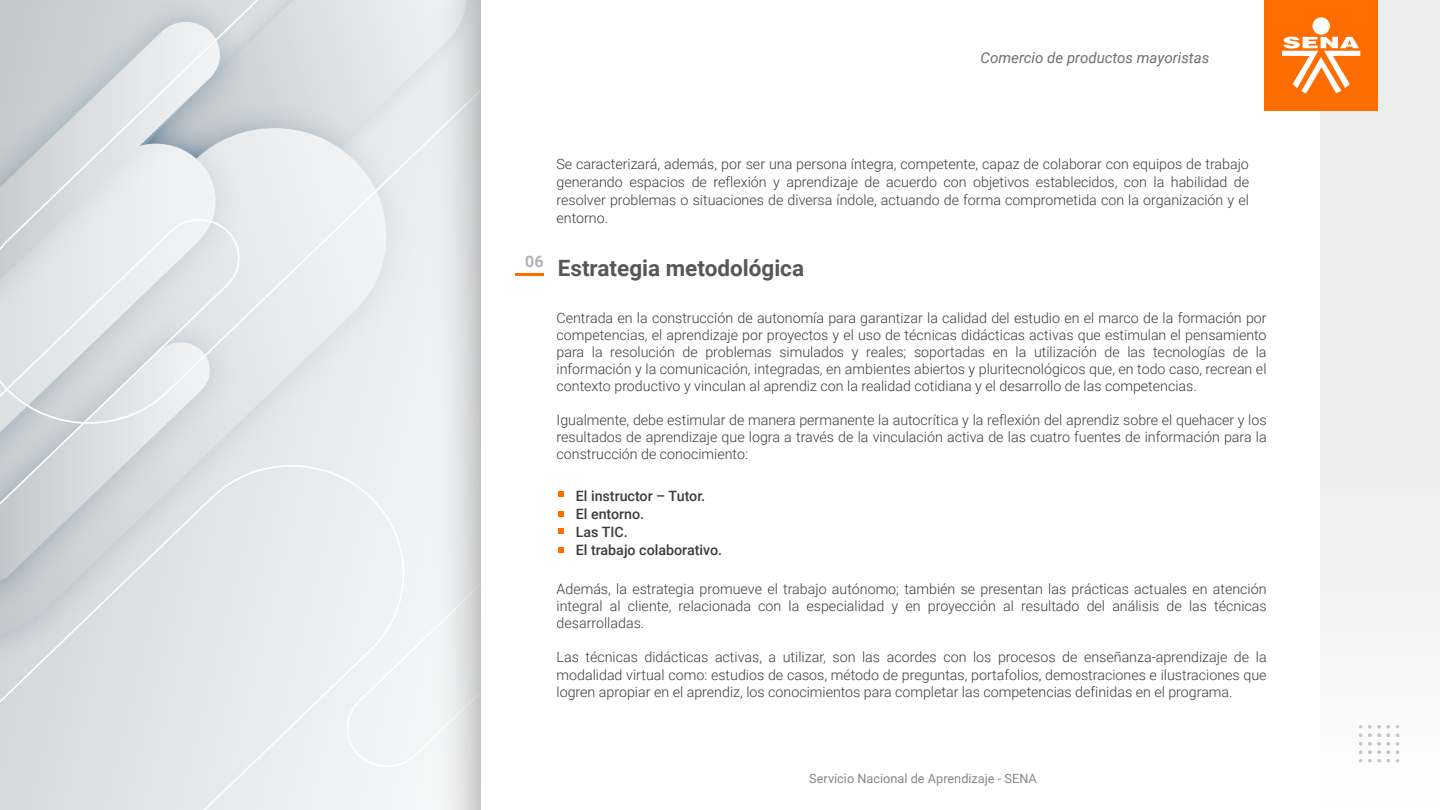
<style>
.page{position:relative;width:1440px;height:810px;background:#fff}
.page>*{position:absolute;margin:0;border:0;box-sizing:border-box;transform-origin:0 0}
.t1{font:700 22.5px "Roboto";color:#575756}
.t2{font:italic 15px "Roboto";color:#706f6f}
.t3{font:300 14.25px/17.1px "Roboto";color:#3c3c3b;text-align:justify}
.t4{font:500 14.25px/18px "Roboto";color:#3c3c3b}
.t5{font:12.75px "Roboto";color:#878787}
</style>
<div class="page">
<div style="left:1321px;top:0;width:119px;height:810px;background:linear-gradient(to right,#f1f1f1,#f0f0f0)"></div>
<div style="left:1265px;top:0;width:113px;height:111px;background:#ff6c00"></div>
<div style="left:1313px;top:17px;width:17px;height:18px;background:#fff;border-radius:50%"></div>
<svg style="left:1282px;top:37px;width:78px;height:57px"></svg>
<svg style="left:1359px;top:751px;width:3px;height:11px"></svg>
<svg style="left:1368px;top:751px;width:13px;height:11px"></svg>
<svg style="left:1387px;top:751px;width:3px;height:11px"></svg>
<svg style="left:1396px;top:751px;width:3px;height:11px"></svg>
<svg style="left:1359px;top:734px;width:3px;height:11px"></svg>
<svg style="left:1368px;top:734px;width:13px;height:11px"></svg>
<svg style="left:1368px;top:725px;width:13px;height:3px"></svg>
<svg style="left:1387px;top:734px;width:3px;height:11px"></svg>
<svg style="left:1396px;top:734px;width:3px;height:11px"></svg>
<svg style="left:0;top:0;width:432px;height:433px;background:#dee2e5"></svg>
<svg style="left:0;top:456px;width:413px;height:354px;background:#e1e4e6"></svg>
<svg style="left:0;top:215px;width:240px;height:332px;background:#dbdfe2"></svg>
<div style="left:343px;top:435px;width:89px;height:332px;background:#f0f1f3"></div>
<div style="left:432px;top:0;width:49px;height:810px;background:linear-gradient(to right,#f8f9fb,#cacbcb)"></div>
<hr style="left:515px;top:274px;width:29px;height:2px;background:#ff6c00">
<svg style="left:558px;top:492px;width:6px;height:5px"></svg>
<svg style="left:558px;top:511px;width:6px;height:6px"></svg>
<svg style="left:558px;top:529px;width:6px;height:5px"></svg>
<svg style="left:558px;top:547px;width:6px;height:6px"></svg>
<p class="t2" style="left:981px;top:47px;width:230px">Comercio de productos mayoristas</p>
<p class="t3" style="left:557px;top:155px;width:694px;line-height:18px">Se caracterizará, además, por ser una persona íntegra, competente, capaz de colaborar con equipos de trabajo generando espacios de reflexión y aprendizaje de acuerdo con objetivos establecidos, con la habilidad de resolver problemas o situaciones de diversa índole, actuando de forma comprometida con la organización y el entorno.</p>
<h1 class="t1" style="left:525px;top:252px;width:280px"><sup>06</sup> Estrategia metodológica</h1>
<p class="t3" style="left:557px;top:308px;width:712px">Centrada en la construcción de autonomía para garantizar la calidad del estudio en el marco de la formación por competencias, el aprendizaje por proyectos y el uso de técnicas didácticas activas que estimulan el pensamiento para la resolución de problemas simulados y reales; soportadas en la utilización de las tecnologías de la información y la comunicación, integradas, en ambientes abiertos y pluritecnológicos que, en todo caso, recrean el contexto productivo y vinculan al aprendiz con la realidad cotidiana y el desarrollo de las competencias.</p>
<p class="t3" style="left:557px;top:411px;width:712px">Igualmente, debe estimular de manera permanente la autocrítica y la reflexión del aprendiz sobre el quehacer y los resultados de aprendizaje que logra a través de la vinculación activa de las cuatro fuentes de información para la construcción de conocimiento:</p>
<p class="t4" style="left:576px;top:486px;width:148px">El instructor – Tutor.<br>El entorno.<br>Las TIC.<br>El trabajo colaborativo.</p>
<p class="t3" style="left:557px;top:580px;width:712px">Además, la estrategia promueve el trabajo autónomo; también se presentan las prácticas actuales en atención integral al cliente, relacionada con la especialidad y en proyección al resultado del análisis de las técnicas desarrolladas.</p>
<p class="t3" style="left:557px;top:648px;width:712px">Las técnicas didácticas activas, a utilizar, son las acordes con los procesos de enseñanza-aprendizaje de la modalidad virtual como: estudios de casos, método de preguntas, portafolios, demostraciones e ilustraciones que logren apropiar en el aprendiz, los conocimientos para completar las competencias definidas en el programa.</p>
<p class="t5" style="left:809px;top:770px;width:229px">Servicio Nacional de Aprendizaje - SENA</p>
</div>
